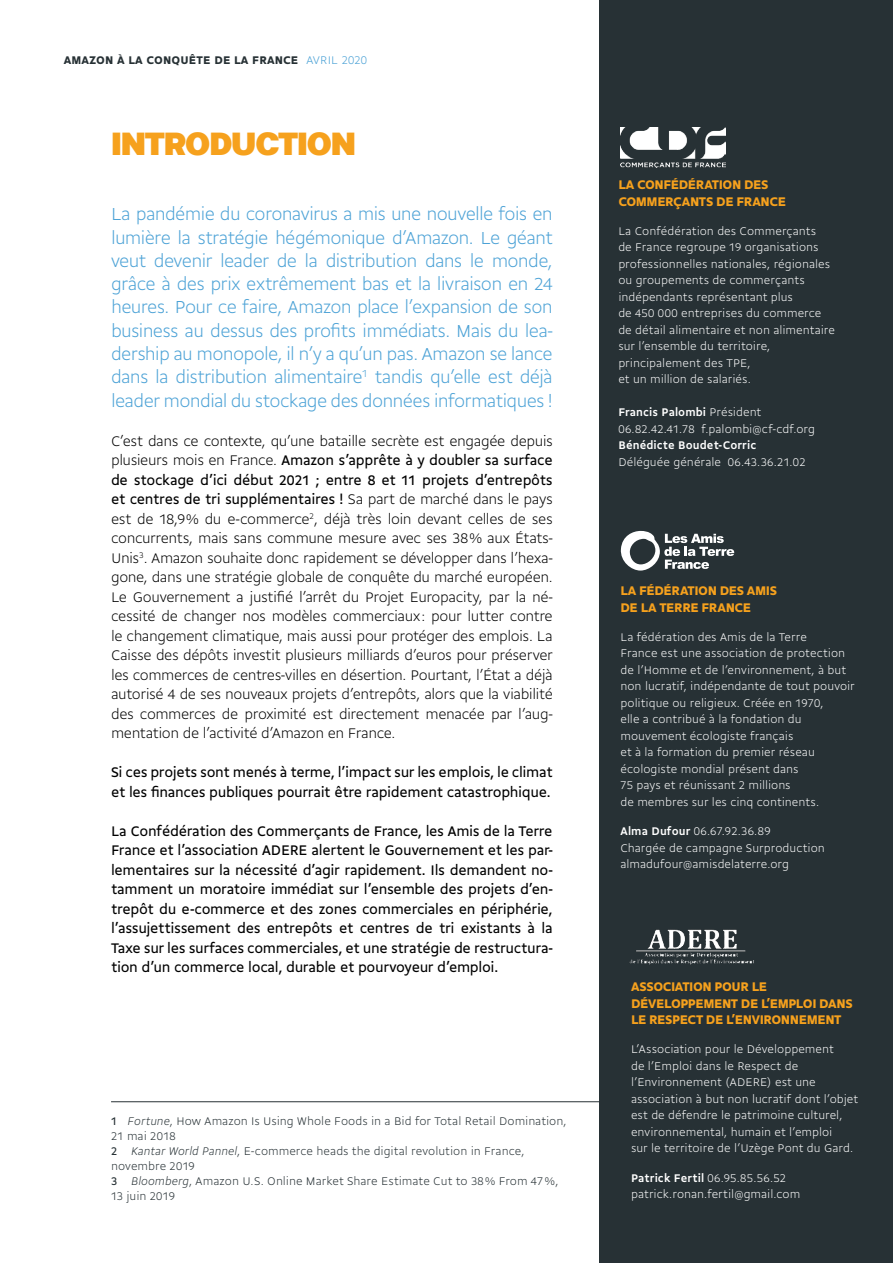
<style>
.page{position:relative;width:893px;height:1263px;background:#fff}
.page>*{position:absolute;margin:0;border:0;box-sizing:border-box;transform-origin:0 0}
.t1{font:900 38.25px "Breul Grotesk A";letter-spacing:-.03em;color:#f6a11d}
.t2{font:300 18.75px/23.2px "Gemeli";letter-spacing:-.04em;color:#4ca2d6;text-align:justify}
.t3{font:300 15px/19.5px "Gemeli";letter-spacing:-.03em;color:#000;text-align:justify}
.t4{font:15px/19.5px "Gemeli";letter-spacing:-.025em;color:#000}
.t5{font:900 13.5px/16.5px "Gemeli";letter-spacing:-.035em;color:#f6a11d}
.t6{font:300 12px/16.5px "Gemeli";color:#fff}
.t7{font:300 12px/15px "Gemeli";color:#273135}
.t8{font:900 12px "Gemeli";letter-spacing:.01em;color:#273135}
.t9{font:700 12px "Gemeli";letter-spacing:.005em;color:#fff}
.s1{font-weight:300;color:#4ca2d6}
.s2{font-weight:400}
.s3{font-style:italic}
.s4{font-weight:700}
</style>
<div class="page">
<div style="left:599px;top:0;width:294px;height:1263px;background:#273135"></div>
<hr style="left:111px;top:1101px;width:718px;height:1px;background:#273135">
<img style="left:620px;top:128px;width:105px;height:39px">
<svg style="left:620px;top:531px;width:114px;height:40px"></svg>
<img style="left:629px;top:929px;width:125px;height:36px">
<p class="t8" style="left:64px;top:52px;width:305px">AMAZON À LA CONQUÊTE DE LA FRANCE <span class="s1">AVRIL 2020</span></p>
<h1 class="t1" style="left:111px;top:119px;width:247px">INTRODUCTION</h1>
<p class="t2" style="left:111px;top:201px;width:443px">La pandémie du coronavirus a mis une nouvelle fois en lumière la stratégie hégémonique d’Amazon. Le géant veut devenir leader de la distribution dans le monde, grâce à des prix extrêmement bas et la livraison en 24 heures. Pour ce faire, Amazon place l’expansion de son business au dessus des profits immédiats. Mais du lea&shy;dership au monopole, il n’y a qu’un pas. Amazon se lance dans la distribution alimentaire<sup>1</sup> tandis qu’elle est déjà leader mondial du stockage des données informatiques !</p>
<p class="t3" style="left:111px;top:430px;width:443px">C’est dans ce contexte, qu’une bataille secrète est engagée depuis plusieurs mois en France. <span class="s2">Amazon s’apprête à y doubler sa surface de stockage d’ici début 2021 ; entre 8 et 11 projets d’entrepôts et centres de tri supplémentaires !</span> Sa part de marché dans le pays est de 18,9 % du e-commerce<sup>2</sup>, déjà très loin devant celles de ses concurrents, mais sans commune mesure avec ses 38 % aux États-Unis<sup>3</sup>. Amazon souhaite donc rapidement se développer dans l’hexa&shy;gone, dans une stratégie globale de conquête du marché européen.<br>Le Gouvernement a justifié l’arrêt du Projet Europacity, par la né&shy;cessité de changer nos modèles commerciaux : pour lutter contre le changement climatique, mais aussi pour protéger des emplois. La Caisse des dépôts investit plusieurs milliards d’euros pour préserver les commerces de centres-villes en désertion. Pourtant, l’État a déjà autorisé 4 de ses nouveaux projets d’entrepôts, alors que la viabilité des commerces de proximité est directement menacée par l’aug&shy;mentation de l’activité d’Amazon en France.</p>
<p class="t4" style="left:111px;top:761px;width:443px">Si ces projets sont menés à terme, l’impact sur les emplois, le climat et les finances publiques pourrait être rapidement catastrophique.</p>
<p class="t4" style="left:111px;top:820px;width:443px;text-align:justify">La Confédération des Commerçants de France, les Amis de la Terre France et l’association ADERE alertent le Gouvernement et les par&shy;lementaires sur la nécessité d’agir rapidement. Ils demandent no&shy;tamment un moratoire immédiat sur l’ensemble des projets d’en&shy;trepôt du e-commerce et des zones commerciales en périphérie, l’assujettissement des entrepôts et centres de tri existants à la Taxe sur les surfaces commerciales, et une stratégie de restructura&shy;tion d’un commerce local, durable et pourvoyeur d’emploi.</p>
<p class="t7" style="left:111px;top:1113px;width:457px"><span class="s2">1</span> <span class="s3">Fortune</span>, How Amazon Is Using Whole Foods in a Bid for Total Retail Domination, 21 mai 2018<br><span class="s2">2</span> <span class="s3">Kantar World Pannel</span>, E-commerce heads the digital revolution in France, novembre 2019<br><span class="s2">3</span> <span class="s3">Bloomberg</span>, Amazon U.S. Online Market Share Estimate Cut to 38 % From 47 %, 13 juin 2019</p>
<p class="t5" style="left:618px;top:176px;width:169px">LA CONFÉDÉRATION DES<br>COMMERÇANTS DE FRANCE</p>
<p class="t6" style="left:618px;top:222px;width:218px">La Confédération des Commerçants<br>de France regroupe 19 organisations professionnelles nationales, régionales ou groupements de commerçants indépendants représentant plus<br>de 450 000 entreprises du commerce de détail alimentaire et non alimentaire sur l’ensemble du territoire, principalement des TPE,<br>et un million de salariés.</p>
<p class="t6" style="left:618px;top:403px;width:198px"><span class="s4">Francis Palombi</span> Président<br>06.82.42.41.78 f.palombi@cf-cdf.org</p>
<p class="t9" style="left:618px;top:437px;width:139px">Bénédicte Boudet-Corric</p>
<p class="t6" style="left:618px;top:453px;width:189px">Déléguée générale 06.43.36.21.02</p>
<p class="t5" style="left:620px;top:582px;width:158px">LA FÉDÉRATION DES AMIS<br>DE LA TERRE FRANCE</p>
<p class="t6" style="left:620px;top:628px;width:236px">La fédération des Amis de la Terre<br>France est une association de protection de l’Homme et de l’environnement, à but non lucratif, indépendante de tout pouvoir politique ou religieux. Créée en 1970,<br>elle a contribué à la fondation du mouvement écologiste français<br>et à la formation du premier réseau écologiste mondial présent dans<br>75 pays et réunissant 2 millions<br>de membres sur les cinq continents.</p>
<p class="t6" style="left:620px;top:822px;width:206px"><span class="s4">Alma Dufour</span> 06.67.92.36.89<br>Chargée de campagne Surproduction almadufour@amisdelaterre.org</p>
<p class="t5" style="left:631px;top:977px;width:223px">ASSOCIATION POUR LE<br>DÉVELOPPEMENT DE L’EMPLOI DANS<br>LE RESPECT DE L’ENVIRONNEMENT</p>
<p class="t6" style="left:631px;top:1040px;width:229px">L’Association pour le Développement<br>de l’Emploi dans le Respect de l’Environnement (ADERE) est une association à but non lucratif dont l’objet est de défendre le patrimoine culturel, environnemental, humain et l’emploi<br>sur le territoire de l’Uzège Pont du Gard.</p>
<p class="t6" style="left:631px;top:1168px;width:171px"><span class="s4">Patrick Fertil</span> 06.95.85.56.52 patrick.ronan.fertil@gmail.com</p>
</div>
